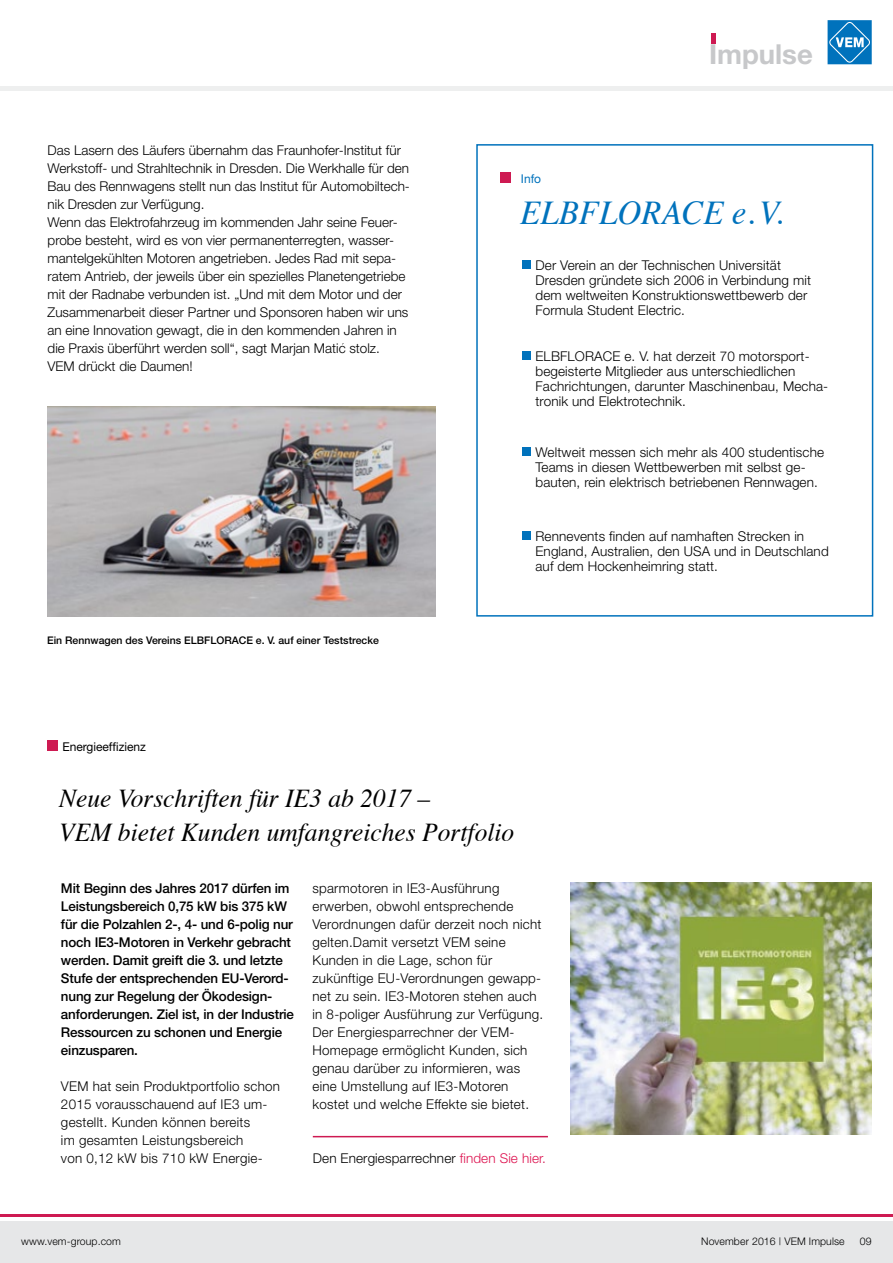
<style>
.page{position:relative;width:893px;height:1263px;background:#fff}
.page>*{position:absolute;margin:0;border:0;box-sizing:border-box;transform-origin:0 0}
.t1{font:italic 33.3px "Times";color:#0072bc}
.t2{font:700 27.6px "Helvetica Neue";color:#c7c8ca}
.t3{font:italic 25.8px/34.5px "Times";color:#000}
.t4{font:300 13.5px/18px "Helvetica Neue";letter-spacing:.01em;color:#000}
.t5{font:500 13.5px/18px "Helvetica Neue";letter-spacing:-.01em;color:#000}
.t6{font:12.15px "Helvetica Neue";color:#000}
.t7{font:12.15px "Helvetica Neue";color:#0072bc}
.t8{font:500 10.5px "Helvetica Neue";color:#000}
.t9{font:300 10.5px "Helvetica Neue";letter-spacing:.01em;color:#000}
.t10{font:condensed 7.2px "Helvetica Neue";color:#000}
.s1{color:#de1451}
.s2{color:#ce1a52}
</style>
<div class="page">
<div style="left:0;top:86px;width:893px;height:5px;background:#eeefef"></div>
<div style="left:828px;top:20px;width:44px;height:44px;background:#0072bc"></div>
<svg style="left:829px;top:22px;width:41px;height:41px"></svg>
<hr style="left:711px;top:33px;width:4px;height:10px;background:#ce1a52">
<div style="left:0;top:1222px;width:893px;height:41px;background:#e6e7e8"></div>
<img style="left:47px;top:406px;width:389px;height:211px">
<hr style="left:0;top:1215px;width:893px;height:2px;background:#ce1a52">
<div style="left:476px;top:144px;width:397px;height:473px;border:2px solid #0072bc"></div>
<div style="left:523px;top:260px;width:8px;height:9px;background:#0072bc"></div>
<div style="left:523px;top:351px;width:8px;height:9px;background:#0072bc"></div>
<div style="left:523px;top:447px;width:8px;height:9px;background:#0072bc"></div>
<div style="left:523px;top:531px;width:8px;height:9px;background:#0072bc"></div>
<div style="left:501px;top:173px;width:10px;height:10px;background:#ce1a52"></div>
<div style="left:47px;top:741px;width:10px;height:10px;background:#ce1a52"></div>
<hr style="left:313px;top:1136px;width:235px;height:1px;background:#ce1a52">
<img style="left:570px;top:882px;width:302px;height:253px">
<p class="t4" style="left:48px;top:141px;width:364px">Das Lasern des Läufers übernahm das Fraunhofer-Institut für Werkstoff- und Strahltechnik in Dresden. Die Werkhalle für den Bau des Rennwagens stellt nun das Institut für Automobiltech&shy;nik Dresden zur Verfügung.<br>Wenn das Elektrofahrzeug im kommenden Jahr seine Feuer&shy;probe besteht, wird es von vier permanenterregten, wasser&shy;mantelgekühlten Motoren angetrieben. Jedes Rad mit sepa&shy;ratem Antrieb, der jeweils über ein spezielles Planetengetriebe mit der Radnabe verbunden ist. „Und mit dem Motor und der Zusammenarbeit dieser Partner und Sponsoren haben wir uns an eine Innovation gewagt, die in den kommenden Jahren in die Praxis überführt werden soll“, sagt Marjan Matic stolz.<br>VEM drückt die Daumen!</p>
<p class="t8" style="left:47px;top:634px;width:333px">Ein Rennwagen des Vereins ELBFLORACE e. V. auf einer Teststrecke</p>
<h2 class="t2" style="left:709px;top:37px;width:105px">Im pulse</h2>
<p class="t7" style="left:521px;top:171px;width:22px">Info</p>
<h1 class="t1" style="left:520px;top:183px;width:264px">ELBFLORACE e.V.</h1>
<p class="t4" style="left:535px;top:257px;width:277px;line-height:15px">Der Verein an der Technischen Universität Dresden gründete sich 2006 in Verbindung mit dem weltweiten Konstruktionswettbewerb der Formula Student Electric.</p>
<p class="t4" style="left:535px;top:348px;width:294px;line-height:15px">ELBFLORACE e. V. hat derzeit 70 motorsport&shy;begeisterte Mitglieder aus unterschiedlichen Fachrichtungen, darunter Maschinenbau, Mecha&shy;tronik und Elektrotechnik.</p>
<p class="t4" style="left:535px;top:444px;width:290px;line-height:15px">Weltweit messen sich mehr als 400 studentische<br>Teams in diesen Wettbewerben mit selbst ge&shy;bauten, rein elektrisch betriebenen Rennwagen.</p>
<p class="t4" style="left:535px;top:528px;width:295px;line-height:15px">Rennevents finden auf namhaften Strecken in<br>England, Australien, den USA und in Deutschland auf dem Hockenheimring statt.</p>
<p class="t6" style="left:62px;top:739px;width:85px">Energieeffizienz</p>
<h3 class="t3" style="left:59px;top:779px;width:457px">Neue Vorschriften für IE3 ab 2017 –<br>VEM bietet Kunden umfangreiches Portfolio</h3>
<p class="t5" style="left:61px;top:879px;width:235px">Mit Beginn des Jahres 2017 dürfen im Leistungsbereich 0,75 kW bis 375 kW für die Polzahlen 2-, 4- und 6-polig nur noch IE3-Motoren in Verkehr gebracht werden. Damit greift die 3. und letzte Stufe der entsprechenden EU-Verord&shy;nung zur Regelung der Ökodesign&shy;anforderungen. Ziel ist, in der Industrie Ressourcen zu schonen und Energie einzusparen.</p>
<p class="t4" style="left:61px;top:1077px;width:221px">VEM hat sein Produktportfolio schon<br>2015 vorausschauend auf IE3 um&shy;gestellt. Kunden können bereits<br>im gesamten Leistungsbereich<br>von 0,12 kW bis 710 kW Energie-</p>
<p class="t4" style="left:312px;top:879px;width:232px">sparmotoren in IE3-Ausführung erwerben, obwohl entsprechende Verordnungen dafür derzeit noch nicht gelten.Damit versetzt VEM seine Kunden in die Lage, schon für zukünftige EU-Verordnungen gewapp&shy;net zu sein. IE3-Motoren stehen auch in 8-poliger Ausführung zur Verfügung.<br>Der Energiesparrechner der VEM-Homepage ermöglicht Kunden, sich genau darüber zu informieren, was eine Umstellung auf IE3-Motoren kostet und welche Effekte sie bietet.</p>
<p class="t4" style="left:313px;top:1149px;width:235px">Den Energiesparrechner <span class="s1">finden Sie hier</span><span class="s2">.</span></p>
<p class="t9" style="left:21px;top:1234px;width:101px">www.vem-group.com</p>
<p class="t9" style="left:701px;top:1234px;width:145px">November 2016 | VEM Impulse</p>
<p class="t9" style="left:860px;top:1234px;width:13px">09</p>
<p class="t9" style="left:726px;top:1234px;width:24px">März</p>
<p class="t10" style="left:748px;top:1242px;width:126px">Sie wollen wissen, was eine solche Umstellung</p>
</div>
